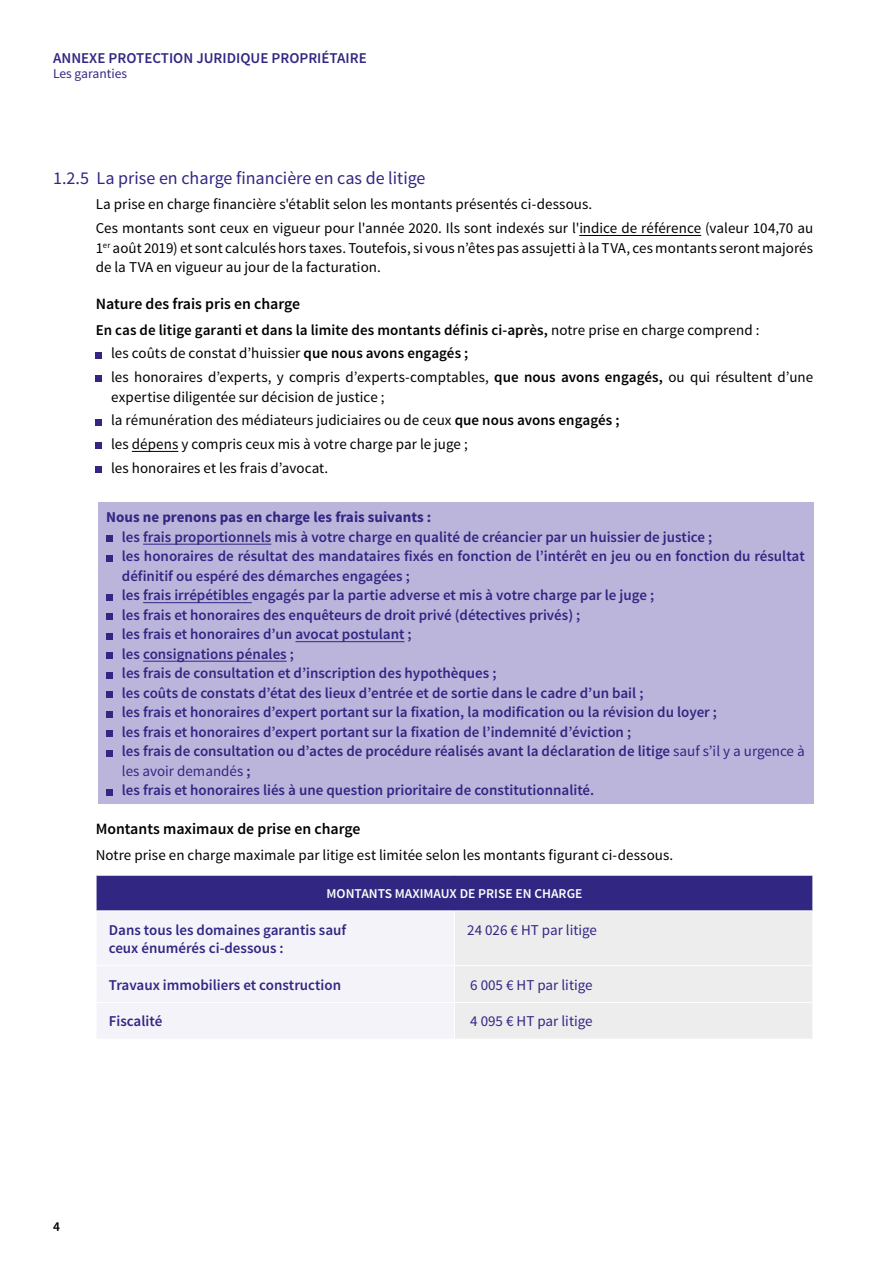
<style>
.page{position:relative;width:893px;height:1263px;background:#fff}
.page>*{position:absolute;margin:0;border:0;box-sizing:border-box;transform-origin:0 0}
.t1{font:18px "Source Sans Pro";color:#312783}
.t2{font:600 15.75px "Source Sans Pro";color:#000}
.t3{font:600 15px/19.5px "Source Sans Pro";color:#312783}
.t4{font:15px/23.7px "Source Sans Pro";letter-spacing:.005em;color:#000}
.t5{font:15px "Source Sans Pro";color:#312783}
.t6{font:700 15px "Source Sans Pro";color:#312783}
.t7{font:600 13.5px "Source Sans Pro";color:#fff}
.t8{font:13.5px "Source Sans Pro";color:#312783}
.t9{font:600 13.5px "Source Sans Pro";color:#000}
.s1{font-weight:600}
.s2{font-weight:400}
</style>
<div class="page">
<hr style="left:579px;top:235px;width:122px;height:1px;background:#000">
<hr style="left:132px;top:451px;width:46px;height:1px;background:#000">
<svg style="left:96px;top:352px;width:6px;height:6px"></svg>
<svg style="left:96px;top:376px;width:6px;height:6px"></svg>
<svg style="left:96px;top:419px;width:6px;height:6px"></svg>
<svg style="left:96px;top:443px;width:6px;height:6px"></svg>
<div style="left:96px;top:466px;width:6px;height:7px;background:#312783"></div>
<div style="left:98px;top:503px;width:715px;height:301px;background:#bcb5db"></div>
<hr style="left:143px;top:544px;width:128px;height:1px;background:#312783">
<hr style="left:143px;top:602px;width:109px;height:1px;background:#312783">
<hr style="left:295px;top:641px;width:109px;height:1px;background:#312783">
<hr style="left:143px;top:661px;width:144px;height:1px;background:#312783">
<div style="left:106px;top:535px;width:7px;height:7px;background:#312783"></div>
<div style="left:106px;top:555px;width:7px;height:6px;background:#312783"></div>
<div style="left:106px;top:594px;width:7px;height:6px;background:#312783"></div>
<div style="left:106px;top:613px;width:7px;height:7px;background:#312783"></div>
<div style="left:106px;top:633px;width:7px;height:6px;background:#312783"></div>
<div style="left:106px;top:652px;width:7px;height:7px;background:#312783"></div>
<div style="left:106px;top:672px;width:7px;height:6px;background:#312783"></div>
<div style="left:106px;top:691px;width:7px;height:7px;background:#312783"></div>
<div style="left:106px;top:711px;width:7px;height:6px;background:#312783"></div>
<div style="left:106px;top:730px;width:7px;height:7px;background:#312783"></div>
<div style="left:106px;top:750px;width:7px;height:6px;background:#312783"></div>
<div style="left:106px;top:789px;width:7px;height:6px;background:#312783"></div>
<div style="left:96px;top:875px;width:717px;height:36px;background:#312783"></div>
<div style="left:97px;top:912px;width:357px;height:126px;background:#f4f3fa"></div>
<div style="left:455px;top:911px;width:357px;height:128px;background:#ededed"></div>
<hr style="left:96px;top:875px;width:358px;height:1px;background:#fff">
<hr style="left:96px;top:876px;width:1px;height:34px;background:#fff">
<hr style="left:454px;top:875px;width:359px;height:1px;background:#fff">
<hr style="left:812px;top:876px;width:1px;height:34px;background:#fff">
<hr style="left:96px;top:910px;width:358px;height:1px;background:#fff">
<hr style="left:454px;top:910px;width:359px;height:1px;background:#fff">
<hr style="left:96px;top:965px;width:358px;height:1px;background:#fff">
<hr style="left:454px;top:965px;width:359px;height:1px;background:#fff">
<hr style="left:96px;top:1002px;width:358px;height:1px;background:#fff">
<hr style="left:454px;top:1002px;width:359px;height:1px;background:#fff">
<p class="t3" style="left:53px;top:49px;width:315px">ANNEXE PROTECTION JURIDIQUE PROPRIÉTAIRE</p>
<p class="t8" style="left:53px;top:66px;width:75px">Les garanties</p>
<p class="t1" style="left:53px;top:166px;width:374px">1.2.5 La prise en charge financière en cas de litige</p>
<p class="t4" style="left:96px;top:193px;width:719px">La prise en charge financière s'établit selon les montants présentés ci-dessous.<br>Ces montants sont ceux en vigueur pour l'année 2020. Ils sont indexés sur l'indice de référence (valeur 104,70 au</p>
<p class="t4" style="left:96px;top:238px;width:719px;line-height:19.5px">1<sup>er</sup> août 2019) et sont calculés hors taxes. Toutefois, si vous n’êtes pas assujetti à la TVA, ces montants seront majorés de la TVA en vigueur au jour de la facturation.</p>
<p class="t2" style="left:96px;top:294px;width:206px">Nature des frais pris en charge</p>
<p class="t4" style="left:111px;top:318px;width:703px;text-indent:-15px"><span class="s1">En cas de litige garanti et dans la limite des montants définis ci-après,</span> notre prise en charge comprend :<br>les coûts de constat d’huissier <span class="s1">que nous avons engagés ;<br></span>les honoraires d’experts, y compris d’experts-comptables, <span class="s1">que nous avons engagés,</span> ou qui résultent d’une</p>
<p class="t4" style="left:111px;top:385px;width:510px">expertise diligentée sur décision de justice ;<br>la rémunération des médiateurs judiciaires ou de ceux <span class="s1">que nous avons engagés ; </span>les dépens y compris ceux mis à votre charge par le juge ;<br>les honoraires et les frais d’avocat.</p>
<p class="t6" style="left:106px;top:508px;width:327px">Nous ne prenons pas en charge les frais suivants :</p>
<p class="t3" style="left:122px;top:528px;width:684px">les frais proportionnels mis à votre charge en qualité de créancier par un huissier de justice ;<br>les honoraires de résultat des mandataires fixés en fonction de l’intérêt en jeu ou en fonction du résultat définitif ou espéré des démarches engagées ;<br>les frais irrépétibles engagés par la partie adverse et mis à votre charge par le juge ;<br>les frais et honoraires des enquêteurs de droit privé (détectives privés) ;<br>les frais et honoraires d’un avocat postulant ;<br>les consignations pénales ;<br>les frais de consultation et d’inscription des hypothèques ;<br>les coûts de constats d’état des lieux d’entrée et de sortie dans le cadre d’un bail ;<br>les frais et honoraires d’expert portant sur la fixation, la modification ou la révision du loyer ;<br>les frais et honoraires d’expert portant sur la fixation de l’indemnité d’éviction ;<br>les frais de consultation ou d’actes de procédure réalisés avant la déclaration de litige <span class="s2">sauf s’il y a urgence à les avoir demandés</span> ;<br>les frais et honoraires liés à une question prioritaire de constitutionnalité.</p>
<p class="t2" style="left:96px;top:819px;width:266px">Montants maximaux de prise en charge</p>
<p class="t4" style="left:96px;top:844px;width:579px">Notre prise en charge maximale par litige est limitée selon les montants figurant ci-dessous.</p>
<p class="t7" style="left:326px;top:885px;width:257px">MONTANTS MAXIMAUX DE PRISE EN CHARGE</p>
<p class="t3" style="left:109px;top:921px;width:239px;line-height:18px">Dans tous les domaines garantis sauf ceux énumérés ci-dessous :</p>
<p class="t5" style="left:467px;top:920px;width:131px">24 026 € HT par litige</p>
<p class="t3" style="left:109px;top:975px;width:234px">Travaux immobiliers et construction</p>
<p class="t5" style="left:470px;top:975px;width:124px">6 005 € HT par litige</p>
<p class="t3" style="left:109px;top:1012px;width:55px">Fiscalité</p>
<p class="t5" style="left:470px;top:1012px;width:124px">4 095 € HT par litige</p>
<p class="t9" style="left:53px;top:1218px;width:8px">4</p>
</div>
